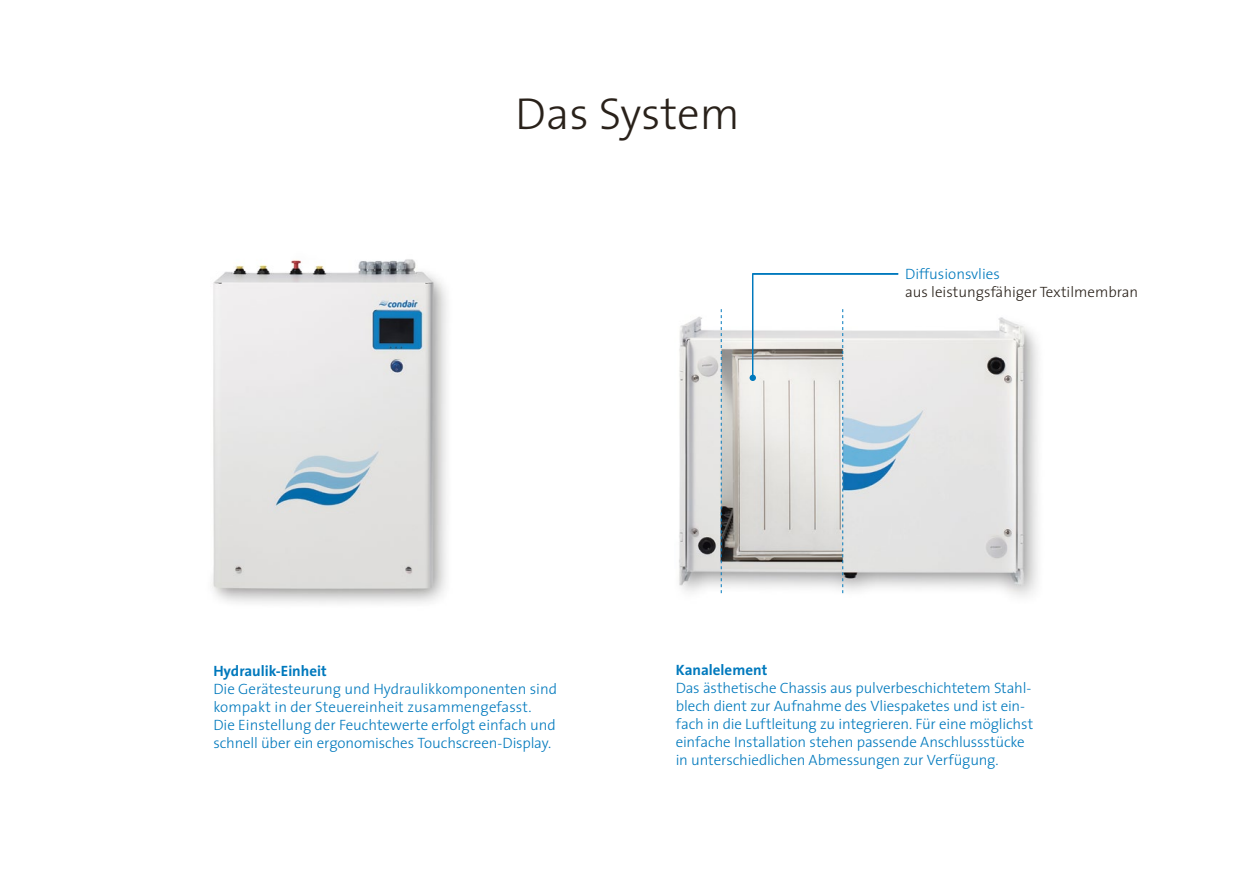
<style>
.page{position:relative;width:1255px;height:893px;background:#fff}
.page>*{position:absolute;margin:0;border:0;box-sizing:border-box;transform-origin:0 0}
.t1{font:300 45px "The Sans";color:#29211a}
.t2{font:300 15px/18px "The Sans";letter-spacing:-.005em;color:#0079bd}
.t3{font:300 15px "The Sans";color:#29211a}
.t4{font:700 15px "The Sans";color:#0079bd}
</style>
<div class="page">
<img style="left:679px;top:281px;width:359px;height:316px">
<img style="left:211px;top:259px;width:236px;height:345px">
<svg style="left:842px;top:309px;width:1px;height:284px"></svg>
<svg style="left:720px;top:309px;width:1px;height:284px"></svg>
<hr style="left:752px;top:274px;width:146px;height:1px;background:#0079bd">
<hr style="left:752px;top:274px;width:1px;height:104px;background:#0079bd">
<div style="left:749px;top:375px;width:7px;height:6px;background:#0079bd;border-radius:50%"></div>
<h1 class="t1" style="left:515px;top:77px;width:226px">Das System</h1>
<p class="t2" style="left:905px;top:265px;width:96px">Diffusionsvlies</p>
<p class="t3" style="left:905px;top:280px;width:235px">aus leistungsfähiger Textilmembran</p>
<p class="t4" style="left:213px;top:659px;width:115px">Hydraulik-Einheit</p>
<p class="t2" style="left:213px;top:680px;width:345px">Die Gerätesteurung und Hydraulikkomponenten sind kompakt in der Steuereinheit zusammengefasst.<br>Die Einstellung der Feuchtewerte erfolgt einfach und schnell über ein ergonomisches Touchscreen-Display.</p>
<p class="t4" style="left:675px;top:658px;width:93px">Kanalelement</p>
<p class="t2" style="left:675px;top:679px;width:359px">Das ästhetische Chassis aus pulverbeschichtetem Stahl&shy;blech dient zur Aufnahme des Vliespaketes und ist ein&shy;fach in die Luftleitung zu integrieren. Für eine möglichst einfache Installation stehen passende Anschlussstücke in unterschiedlichen Abmessungen zur Verfügung.</p>
</div>
